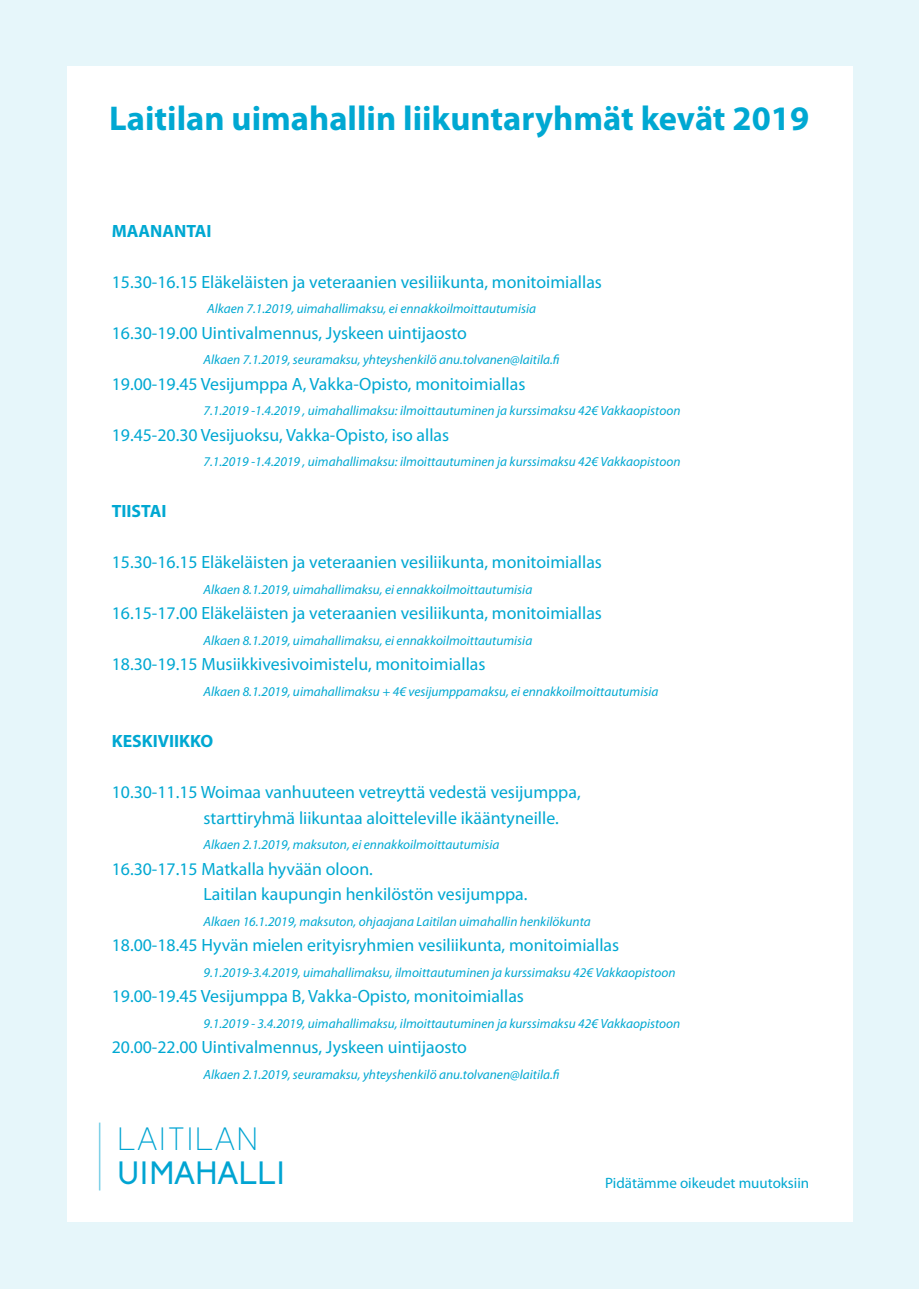
<style>
.page{position:relative;width:919px;height:1289px;background:#fff}
.page>*{position:absolute;margin:0;border:0;box-sizing:border-box;transform-origin:0 0}
.t1{font:700 34.5px "Myriad Pro";color:#00a8d2}
.t2{font:31.65px "Biko";color:#00a4d2}
.t3{font:300 31.65px "Biko";letter-spacing:.015em;color:#00a4d2}
.t4{font:17.85px/25.5px "Myriad Pro";color:#00a8d2}
.t5{font:700 17.85px "Myriad Pro";color:#00a8d2}
.t6{font:15px "Myriad Pro";color:#00a8d2}
.t7{font:italic 13.35px "Myriad Pro";color:#00a8d2}
</style>
<div class="page">
<div style="left:0;top:0;width:918px;height:1288px;background:#e6f6fa"></div>
<div style="left:67px;top:67px;width:785px;height:1155px;background:#fff"></div>
<hr style="left:99px;top:1122px;width:1px;height:68px;background:#00a4d2">
<h1 class="t1" style="left:109px;top:96px;width:701px">Laitilan uimahallin liikuntaryhmät kevät 2019</h1>
<h3 class="t5" style="left:112px;top:219px;width:101px">MAANANTAI</h3>
<h3 class="t4" style="left:112px;top:269px;width:491px">15.30-16.15 Eläkeläisten ja veteraanien vesiliikunta, monitoimiallas</h3>
<p class="t7" style="left:207px;top:300px;width:330px">Alkaen 7.1.2019, uimahallimaksu, ei ennakkoilmoittautumisia</p>
<h3 class="t4" style="left:112px;top:320px;width:357px">16.30-19.00 Uintivalmennus, Jyskeen uintijaosto</h3>
<p class="t7" style="left:203px;top:351px;width:357px">Alkaen 7.1.2019, seuramaksu, yhteyshenkilö anu.tolvanen@laitila.fi</p>
<h3 class="t4" style="left:112px;top:371px;width:415px">19.00-19.45 Vesijumppa A, Vakka-Opisto, monitoimiallas</h3>
<p class="t7" style="left:203px;top:402px;width:478px">7.1.2019 -1.4.2019 , uimahallimaksu: ilmoittautuminen ja kurssimaksu 42€ Vakkaopistoon</p>
<h3 class="t4" style="left:112px;top:422px;width:339px">19.45-20.30 Vesijuoksu, Vakka-Opisto, iso allas</h3>
<p class="t7" style="left:203px;top:453px;width:478px">7.1.2019 -1.4.2019 , uimahallimaksu: ilmoittautuminen ja kurssimaksu 42€ Vakkaopistoon</p>
<h3 class="t5" style="left:112px;top:499px;width:56px">TIISTAI</h3>
<h3 class="t4" style="left:112px;top:549px;width:491px">15.30-16.15 Eläkeläisten ja veteraanien vesiliikunta, monitoimiallas</h3>
<p class="t7" style="left:203px;top:581px;width:330px">Alkaen 8.1.2019, uimahallimaksu, ei ennakkoilmoittautumisia</p>
<h3 class="t4" style="left:112px;top:600px;width:491px">16.15-17.00 Eläkeläisten ja veteraanien vesiliikunta, monitoimiallas</h3>
<p class="t7" style="left:203px;top:632px;width:330px">Alkaen 8.1.2019, uimahallimaksu, ei ennakkoilmoittautumisia</p>
<h3 class="t4" style="left:112px;top:651px;width:375px">18.30-19.15 Musiikkivesivoimistelu, monitoimiallas</h3>
<p class="t7" style="left:203px;top:683px;width:456px">Alkaen 8.1.2019, uimahallimaksu + 4€ vesijumppamaksu, ei ennakkoilmoittautumisia</p>
<h3 class="t5" style="left:112px;top:729px;width:103px">KESKIVIIKKO</h3>
<h3 class="t4" style="left:203px;top:779px;width:378px;text-indent:-92px">10.30-11.15 Woimaa vanhuuteen vetreyttä vedestä vesijumppa, starttiryhmä liikuntaa aloitteleville ikääntyneille.</h3>
<p class="t7" style="left:203px;top:836px;width:297px">Alkaen 2.1.2019, maksuton, ei ennakkoilmoittautumisia</p>
<h3 class="t4" style="left:203px;top:855px;width:325px;text-indent:-92px">16.30-17.15 Matkalla hyvään oloon.<br>Laitilan kaupungin henkilöstön vesijumppa.</h3>
<p class="t7" style="left:203px;top:912px;width:389px">Alkaen 16.1.2019, maksuton, ohjaajana Laitilan uimahallin henkilökunta</p>
<h3 class="t4" style="left:112px;top:932px;width:509px">18.00-18.45 Hyvän mielen erityisryhmien vesiliikunta, monitoimiallas</h3>
<p class="t7" style="left:203px;top:963px;width:473px">9.1.2019-3.4.2019, uimahallimaksu, ilmoittautuminen ja kurssimaksu 42€ Vakkaopistoon</p>
<h3 class="t4" style="left:112px;top:983px;width:413px">19.00-19.45 Vesijumppa B, Vakka-Opisto, monitoimiallas</h3>
<p class="t7" style="left:203px;top:1014px;width:478px">9.1.2019 - 3.4.2019, uimahallimaksu, ilmoittautuminen ja kurssimaksu 42€ Vakkaopistoon</p>
<h3 class="t4" style="left:112px;top:1034px;width:357px">20.00-22.00 Uintivalmennus, Jyskeen uintijaosto</h3>
<p class="t7" style="left:203px;top:1065px;width:357px">Alkaen 2.1.2019, seuramaksu, yhteyshenkilö anu.tolvanen@laitila.fi</p>
<h2 class="t3" style="left:117px;top:1121px;width:143px">LAITILAN</h2>
<h2 class="t2" style="left:117px;top:1155px;width:169px">UIMAHALLI</h2>
<p class="t6" style="left:605px;top:1173px;width:205px">Pidätämme oikeudet muutoksiin</p>
</div>
